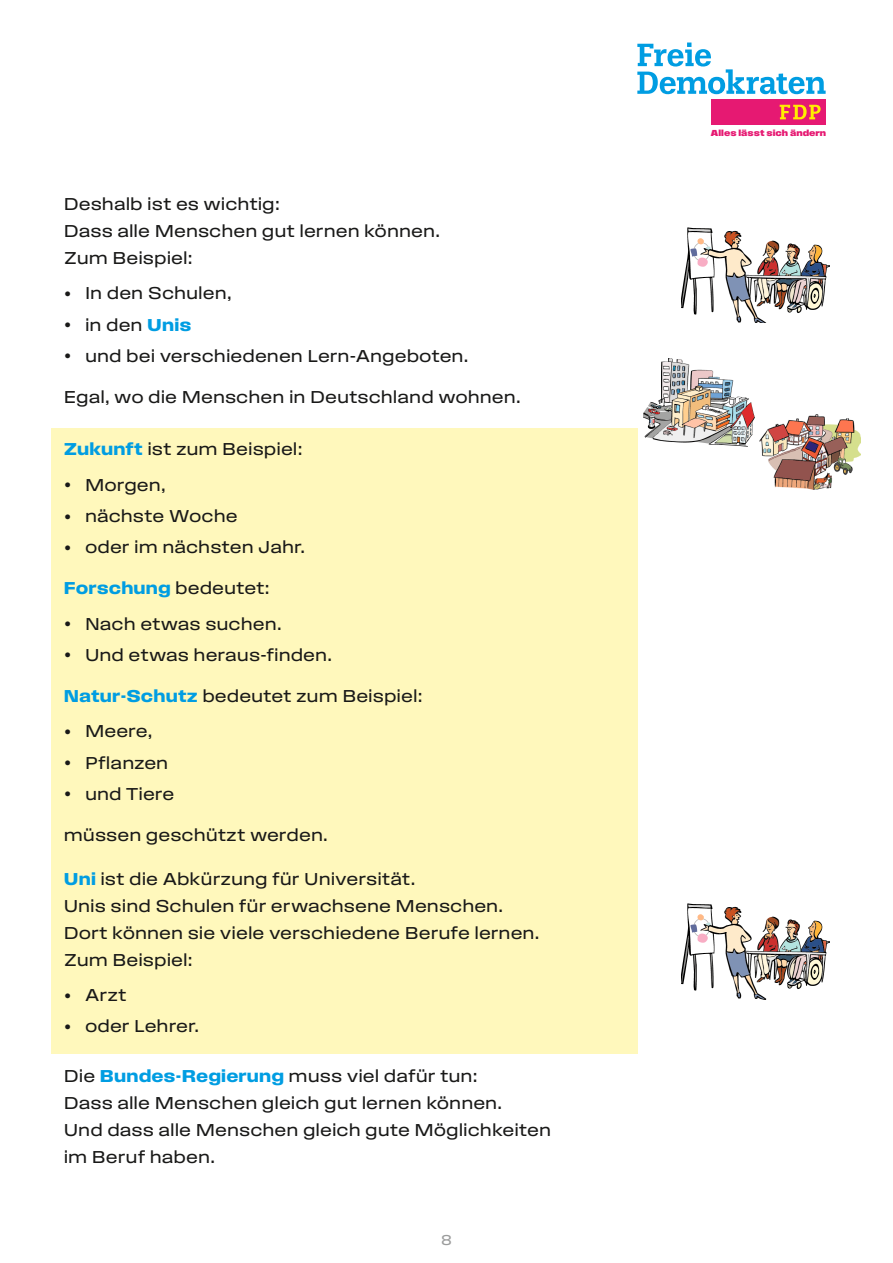
<style>
.page{position:relative;width:893px;height:1263px;background:#fff}
.page>*{position:absolute;margin:0;border:0;box-sizing:border-box;transform-origin:0 0}
.t1{font:18px/27px "Field Gothic No.72 Reg Wide";color:#191918}
.t2{font:18px "Field Gothic No.74 Demi Wide";letter-spacing:.005em;color:#009de2}
.t3{font:15px "Field Gothic No.72 Reg Wide";color:#9b9c9c}
.t4{font:9.15px "Field Gothic No.75 Bold Wide";color:#e61972}
.s1{font-family:"Lucida Grande";font-size:14.1px}
.s2{font-family:"Field Gothic No.74 Demi Wide";color:#009de2}
.s3{font-family:"Field Gothic No.72 Reg Wide";color:#191918}
</style>
<div class="page">
<div style="left:51px;top:428px;width:587px;height:625px;background:#fff8bc"></div>
<img style="left:759px;top:415px;width:102px;height:74px">
<img style="left:681px;top:227px;width:148px;height:96px">
<img style="left:681px;top:904px;width:148px;height:95px">
<img style="left:643px;top:358px;width:111px;height:89px">
<svg style="left:637px;top:43px;width:189px;height:51px"></svg>
<div style="left:711px;top:99px;width:115px;height:26px;background:#e61972"></div>
<svg style="left:780px;top:105px;width:41px;height:14px"></svg>
<p class="t1" style="left:64px;top:190px;width:378px">Deshalb ist es wichtig:<br>Dass alle Menschen gut lernen können.<br>Zum Beispiel:</p>
<p class="t1" style="left:64px;top:280px;width:169px"><span class="s1">•</span> In den Schulen,</p>
<p class="t1" style="left:64px;top:311px;width:129px"><span class="s1">•</span> in den <span class="s2">Unis</span></p>
<p class="t1" style="left:64px;top:342px;width:406px"><span class="s1">•</span> und bei verschiedenen Lern-Angeboten.</p>
<p class="t1" style="left:64px;top:383px;width:458px">Egal, wo die Menschen in Deutschland wohnen.</p>
<p class="t1" style="left:64px;top:436px;width:240px"><span class="s2">Zukunft</span> ist zum Beispiel:</p>
<p class="t1" style="left:64px;top:471px;width:103px"><span class="s1">•</span> Morgen,</p>
<p class="t1" style="left:64px;top:502px;width:176px"><span class="s1">•</span> nächste Woche</p>
<p class="t1" style="left:64px;top:534px;width:243px"><span class="s1">•</span> oder im nächsten Jahr.</p>
<p class="t2" style="left:64px;top:578px;width:208px">Forschung <span class="s3">bedeutet:</span></p>
<p class="t1" style="left:64px;top:610px;width:219px"><span class="s1">•</span> Nach etwas suchen.</p>
<p class="t1" style="left:64px;top:641px;width:270px"><span class="s1">•</span> Und etwas heraus-finden.</p>
<p class="t1" style="left:64px;top:682px;width:361px"><span class="s2">Natur-Schutz</span> bedeutet zum Beispiel:</p>
<p class="t1" style="left:64px;top:717px;width:90px"><span class="s1">•</span> Meere,</p>
<p class="t1" style="left:64px;top:749px;width:106px"><span class="s1">•</span> Pflanzen</p>
<p class="t1" style="left:64px;top:780px;width:112px"><span class="s1">•</span> und Tiere</p>
<p class="t1" style="left:64px;top:821px;width:266px">müssen geschützt werden.</p>
<p class="t1" style="left:64px;top:865px;width:477px"><span class="s2">Uni</span> ist die Abkürzung für Universität.<br>Unis sind Schulen für erwachsene Menschen.<br>Dort können sie viele verschiedene Berufe lernen.<br>Zum Beispiel:</p>
<p class="t1" style="left:64px;top:981px;width:64px"><span class="s1">•</span> Arzt</p>
<p class="t1" style="left:64px;top:1013px;width:137px"><span class="s1">•</span> oder Lehrer.</p>
<p class="t1" style="left:64px;top:1062px;width:489px">Die <span class="s2">Bundes-Regierung</span> muss viel dafür tun:<br>Dass alle Menschen gleich gut lernen können.<br>Und dass alle Menschen gleich gute Möglichkeiten im Beruf haben.</p>
<p class="t3" style="left:441px;top:1232px;width:12px">8</p>
<p class="t4" style="left:711px;top:128px;width:117px">Alles lässt sich ändern</p>
</div>
